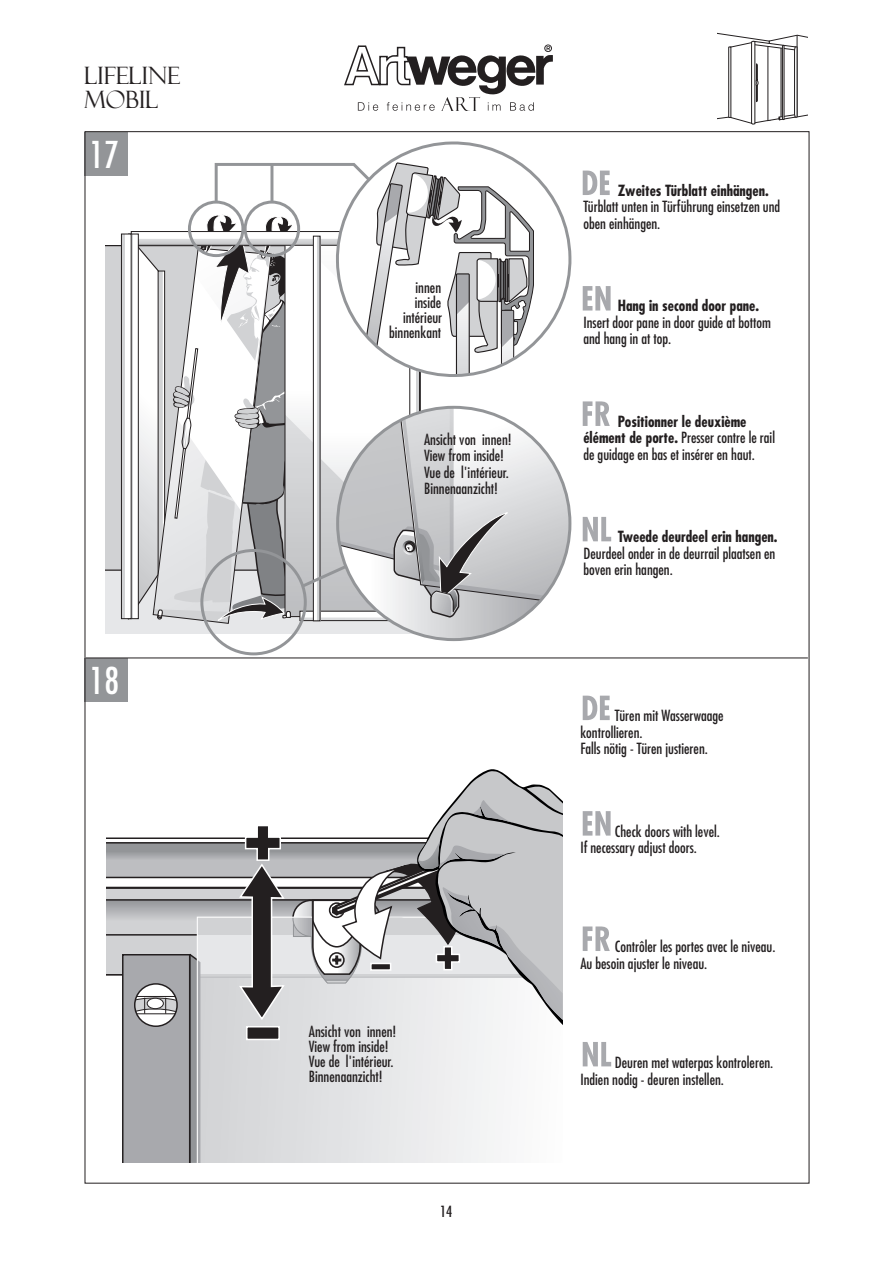
<style>
.page{position:relative;width:893px;height:1263px;background:#fff}
.page>*{position:absolute;margin:0;border:0;box-sizing:border-box;transform-origin:0 0}
.t1{font:condensed 36px "Futura Std";color:#fff}
.t2{font:24px/24px "Felix Titling";color:#231f20}
.t3{font:condensed 15px/16.5px "Futura Std";color:#231f20}
.t4{font:700 condensed 15px "Futura Std";color:#231f20}
.s1{font-weight:700}
</style>
<div class="page">
<svg style="left:455px;top:771px;width:107px;height:29px;fill:#c7c8ca"></svg>
<svg style="left:107px;top:800px;width:456px;height:363px"></svg>
<div style="left:85px;top:132px;width:43px;height:44px;background:#939598"></div>
<div style="left:85px;top:658px;width:43px;height:44px;background:#939598"></div>
<hr style="left:86px;top:657px;width:722px;height:1px;background:#231f20">
<svg style="left:583px;top:170px;width:27px;height:25px"></svg>
<svg style="left:583px;top:286px;width:28px;height:24px"></svg>
<svg style="left:583px;top:517px;width:28px;height:24px"></svg>
<svg style="left:583px;top:401px;width:27px;height:25px"></svg>
<svg style="left:583px;top:695px;width:27px;height:25px"></svg>
<svg style="left:583px;top:811px;width:28px;height:24px"></svg>
<svg style="left:583px;top:1042px;width:28px;height:24px"></svg>
<svg style="left:583px;top:926px;width:27px;height:25px"></svg>
<svg style="left:344px;top:44px;width:209px;height:67px"></svg>
<svg style="left:717px;top:32px;width:90px;height:92px"></svg>
<svg style="left:414px;top:634px;width:80px;height:6px"></svg>
<svg style="left:105px;top:163px;width:465px;height:471px"></svg>
<svg style="left:334px;top:141px;width:238px;height:239px"></svg>
<hr style="left:270px;top:164px;width:3px;height:38px;background:#939598">
<h2 class="t2" style="left:85px;top:64px;width:97px">LIFELINE mobil</h2>
<h1 class="t1" style="left:90px;top:133px;width:31px">17</h1>
<h1 class="t1" style="left:90px;top:659px;width:31px">18</h1>
<p class="t3" style="left:389px;top:280px;width:55px;line-height:15px;text-align:right">innen inside intérieur binnenkant</p>
<p class="t3" style="left:424px;top:431px;width:89px">Ansicht von innen!<br>View from inside!<br>Vue de l'intérieur.<br>Binnenaanzicht!</p>
<p class="t3" style="left:309px;top:1024px;width:89px;line-height:15px">Ansicht von innen!<br>View from inside!<br>Vue de l'intérieur.<br>Binnenaanzicht!</p>
<p class="t3" style="left:440px;top:1203px;width:14px">14</p>
<p class="t4" style="left:618px;top:181px;width:153px">Zweites Türblatt einhängen.</p>
<p class="t3" style="left:583px;top:198px;width:198px">Türblatt unten in Türführung einsetzen und oben einhängen.</p>
<p class="t4" style="left:618px;top:296px;width:143px">Hang in second door pane.</p>
<p class="t3" style="left:583px;top:314px;width:189px">Insert door pane in door guide at bottom and hang in at top.</p>
<p class="t3" style="left:583px;top:413px;width:193px;text-indent:34px"><span class="s1">Positionner le deuxième élément de porte.</span> Presser contre le rail de guidage en bas et insérer en haut.</p>
<p class="t4" style="left:618px;top:527px;width:161px">Tweede deurdeel erin hangen.</p>
<p class="t3" style="left:583px;top:545px;width:194px">Deurdeel onder in de deurrail plaatsen en boven erin hangen.</p>
<p class="t3" style="left:580px;top:707px;width:145px;text-indent:35px">Türen mit Wasserwaage kontrollieren.<br>Falls nötig - Türen justieren.</p>
<p class="t3" style="left:580px;top:823px;width:141px;text-indent:35px">Check doors with level.<br>If necessary adjust doors.</p>
<p class="t3" style="left:580px;top:938px;width:197px;text-indent:35px">Contrôler les portes avec le niveau.<br>Au besoin ajuster le niveau.</p>
<p class="t3" style="left:580px;top:1054px;width:194px;text-indent:35px">Deuren met waterpas kontroleren.<br>Indien nodig - deuren instellen.</p>
</div>
